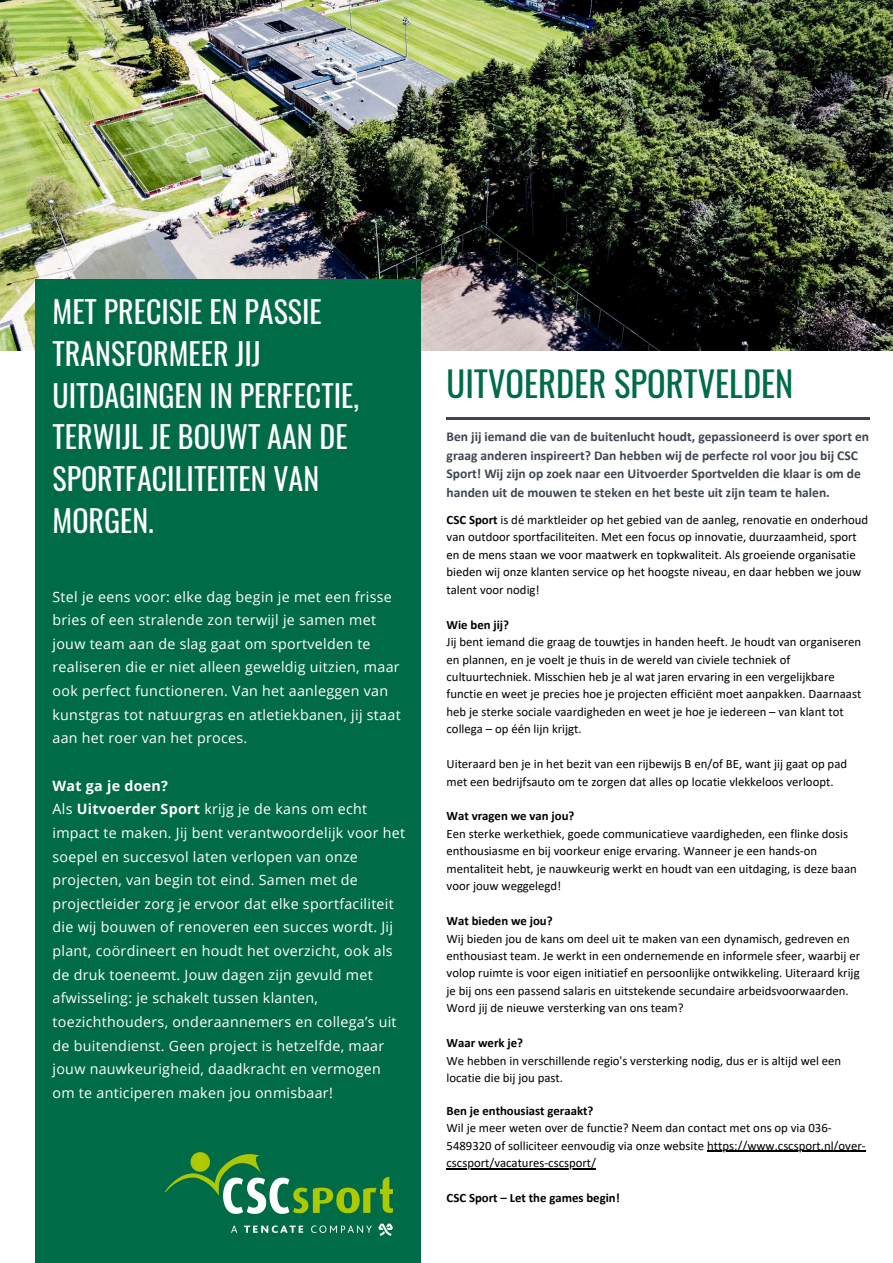
<style>
.page{position:relative;width:893px;height:1263px;background:#fff}
.page>*{position:absolute;margin:0;border:0;box-sizing:border-box;transform-origin:0 0}
.t1{font:34.5px "Oswald";color:#006b47}
.t2{font:30px/41.6px "Oswald";color:#fff}
.t3{font:14.25px/23.6px "Open Sans";letter-spacing:.02em;color:#fff}
.t4{font:700 13.5px/18.6px "Calibri";color:#3f4652}
.t5{font:12.75px/17.4px "Calibri";color:#000}
.t6{font:700 12.75px "Calibri";color:#000}
.s1{font-weight:700}
</style>
<div class="page">
<img style="left:0;top:0;width:893px;height:350px">
<div style="left:36px;top:280px;width:384px;height:983px;background:#006b47"></div>
<hr style="left:446px;top:417px;width:423px;height:2px;background:#3f4652">
<img style="left:166px;top:1153px;width:226px;height:82px">
<hr style="left:707px;top:1151px;width:159px;height:1px;background:#000">
<hr style="left:446px;top:1168px;width:150px;height:1px;background:#000">
<h2 class="t2" style="left:53px;top:290px;width:308px">MET PRECISIE EN PASSIE<br>TRANSFORMEER JIJ<br>UITDAGINGEN IN PERFECTIE,<br>TERWIJL JE BOUWT AAN DE<br>SPORTFACILITEITEN VAN<br>MORGEN.</h2>
<p class="t3" style="left:53px;top:584px;width:350px">Stel je eens voor: elke dag begin je met een frisse bries of een stralende zon terwijl je samen met jouw team aan de slag gaat om sportvelden te realiseren die er niet alleen geweldig uitzien, maar ook perfect functioneren. Van het aanleggen van kunstgras tot natuurgras en atletiekbanen, jij staat aan het roer van het proces.</p>
<h1 class="t3" style="left:53px;top:773px;width:354px"><span class="s1">Wat ga je doen?<br></span>Als <span class="s1">Uitvoerder Sport</span> krijg je de kans om echt impact te maken. Jij bent verantwoordelijk voor het soepel en succesvol laten verlopen van onze projecten, van begin tot eind. Samen met de projectleider zorg je ervoor dat elke sportfaciliteit die wij bouwen of renoveren een succes wordt. Jij plant, coördineert en houdt het overzicht, ook als de druk toeneemt. Jouw dagen zijn gevuld met afwisseling: je schakelt tussen klanten, toezichthouders, onderaannemers en collega’s uit de buitendienst. Geen project is hetzelfde, maar jouw nauwkeurigheid, daadkracht en vermogen om te anticiperen maken jou onmisbaar!</h1>
<h4 class="t1" style="left:446px;top:357px;width:348px">UITVOERDER SPORTVELDEN</h4>
<h4 class="t4" style="left:446px;top:428px;width:424px">Ben jij iemand die van de buitenlucht houdt, gepassioneerd is over sport en graag anderen inspireert? Dan hebben wij de perfecte rol voor jou bij CSC Sport! Wij zijn op zoek naar een Uitvoerder Sportvelden die klaar is om de handen uit de mouwen te steken en het beste uit zijn team te halen.</h4>
<p class="t5" style="left:446px;top:512px;width:423px"><span class="s1">CSC Sport</span> is dé marktleider op het gebied van de aanleg, renovatie en onderhoud van outdoor sportfaciliteiten. Met een focus op innovatie, duurzaamheid, sport en de mens staan we voor maatwerk en topkwaliteit. Als groeiende organisatie bieden wij onze klanten service op het hoogste niveau, en daar hebben we jouw talent voor nodig!</p>
<h3 class="t6" style="left:446px;top:619px;width:64px">Wie ben jij?</h3>
<p class="t5" style="left:446px;top:634px;width:416px">Jij bent iemand die graag de touwtjes in handen heeft. Je houdt van organiseren en plannen, en je voelt je thuis in de wereld van civiele techniek of cultuurtechniek. Misschien heb je al wat jaren ervaring in een vergelijkbare functie en weet je precies hoe je projecten efficiënt moet aanpakken. Daarnaast heb je sterke sociale vaardigheden en weet je hoe je iedereen – van klant tot collega – op één lijn krijgt.</p>
<p class="t5" style="left:446px;top:756px;width:402px">Uiteraard ben je in het bezit van een rijbewijs B en/of BE, want jij gaat op pad met een bedrijfsauto om te zorgen dat alles op locatie vlekkeloos verloopt.</p>
<p class="t6" style="left:446px;top:811px;width:129px">Wat vragen we van jou?</p>
<p class="t5" style="left:446px;top:826px;width:412px">Een sterke werkethiek, goede communicatieve vaardigheden, een flinke dosis enthousiasme en bij voorkeur enige ervaring. Wanneer je een hands-on mentaliteit hebt, je nauwkeurig werkt en houdt van een uitdaging, is deze baan voor jouw weggelegd!</p>
<p class="t6" style="left:446px;top:915px;width:108px">Wat bieden we jou?</p>
<p class="t5" style="left:446px;top:931px;width:415px">Wij bieden jou de kans om deel uit te maken van een dynamisch, gedreven en enthousiast team. Je werkt in een ondernemende en informele sfeer, waarbij er volop ruimte is voor eigen initiatief en persoonlijke ontwikkeling. Uiteraard krijg je bij ons een passend salaris en uitstekende secundaire arbeidsvoorwaarden.<br>Word jij de nieuwe versterking van ons team?</p>
<p class="t6" style="left:446px;top:1037px;width:78px">Waar werk je?</p>
<p class="t5" style="left:446px;top:1053px;width:396px">We hebben in verschillende regio's versterking nodig, dus er is altijd wel een locatie die bij jou past.</p>
<p class="t6" style="left:446px;top:1105px;width:148px">Ben je enthousiast geraakt?</p>
<p class="t5" style="left:446px;top:1120px;width:420px">Wil je meer weten over de functie? Neem dan contact met ons op via 036-<br>5489320 of solliciteer eenvoudig via onze website https://www.cscsport.nl/over-</p>
<p class="t5" style="left:446px;top:1155px;width:151px">cscsport/vacatures-cscsport/</p>
<p class="t6" style="left:446px;top:1192px;width:175px">CSC Sport – Let the games begin!</p>
</div>
